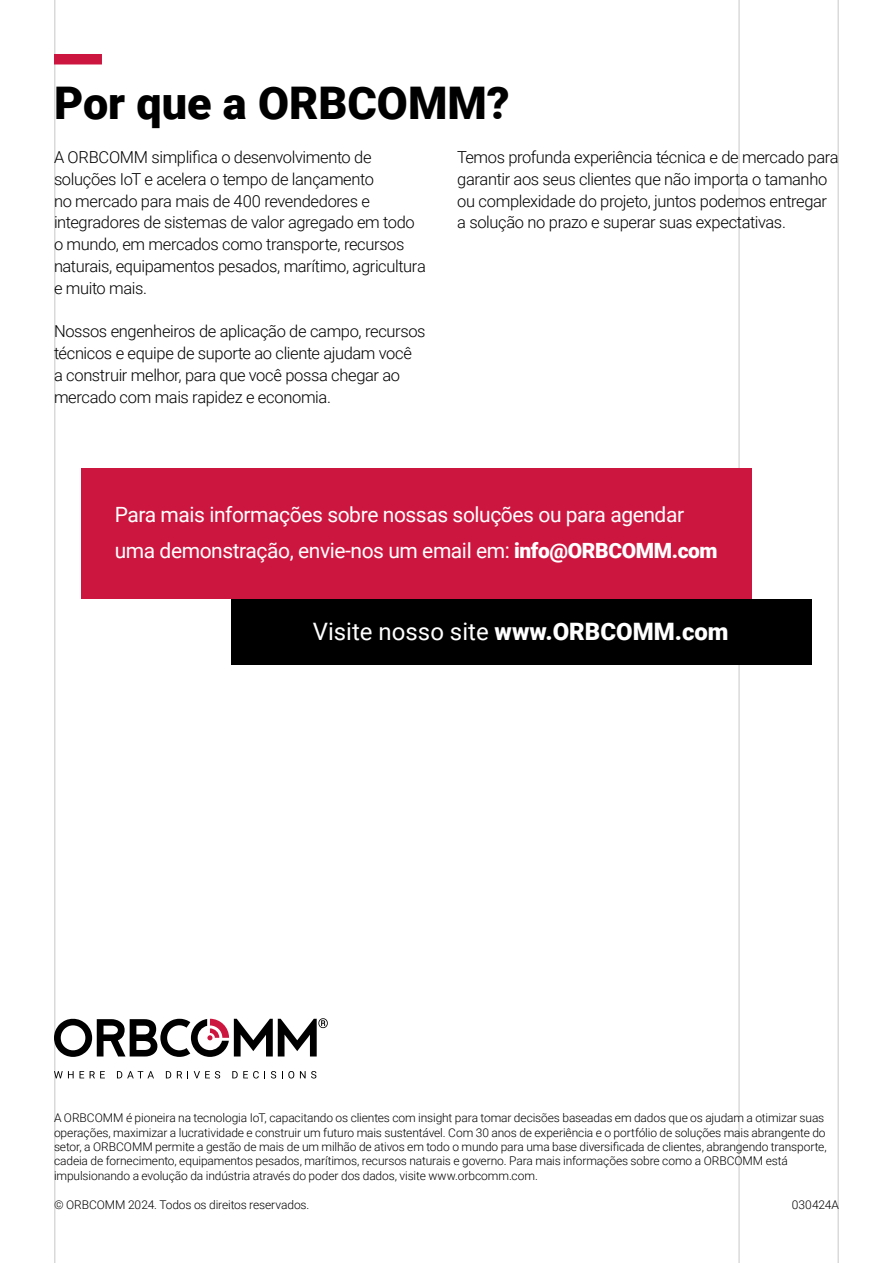
<style>
.page{position:relative;width:893px;height:1263px;background:#fff}
.page>*{position:absolute;margin:0;border:0;box-sizing:border-box;transform-origin:0 0}
.t1{font:900 45px "Roboto";color:#000}
.t2{font:24px "Roboto";color:#fff}
.t3{font:21px/36px "Roboto";letter-spacing:-.02em;color:#fff}
.t4{font:300 16.5px/21.8px "Roboto";letter-spacing:-.025em;color:#000}
.t5{font:300 12px/14.4px "Roboto";letter-spacing:-.01em;color:#000}
.s1{font-weight:900}
</style>
<div class="page">
<hr style="left:54px;top:0;width:2px;height:1263px;background:#000">
<hr style="left:738px;top:0;width:2px;height:1263px;background:#000">
<hr style="left:837px;top:0;width:2px;height:1263px;background:#000">
<svg style="left:54px;top:1018px;width:274px;height:39px"></svg>
<svg style="left:54px;top:1071px;width:20px;height:7px"></svg>
<svg style="left:80px;top:1071px;width:4px;height:7px"></svg>
<svg style="left:90px;top:1071px;width:15px;height:7px"></svg>
<svg style="left:117px;top:1071px;width:37px;height:7px"></svg>
<svg style="left:166px;top:1071px;width:5px;height:7px"></svg>
<svg style="left:177px;top:1071px;width:11px;height:7px"></svg>
<svg style="left:194px;top:1071px;width:26px;height:7px"></svg>
<svg style="left:232px;top:1071px;width:33px;height:7px"></svg>
<svg style="left:271px;top:1071px;width:5px;height:7px"></svg>
<svg style="left:282px;top:1071px;width:12px;height:7px"></svg>
<svg style="left:300px;top:1071px;width:16px;height:7px"></svg>
<div style="left:54px;top:54px;width:48px;height:10px;background:#cd163f"></div>
<div style="left:231px;top:599px;width:581px;height:65px;background:#000"></div>
<div style="left:81px;top:468px;width:670px;height:131px;background:#cd163f"></div>
<h1 class="t1" style="left:54px;top:72px;width:457px">Por que a ORBCOMM?</h1>
<p class="t4" style="left:54px;top:146px;width:373px">A ORBCOMM simplifica o desenvolvimento de soluções IoT e acelera o tempo de lançamento<br>no mercado para mais de 400 revendedores e integradores de sistemas de valor agregado em todo o mundo, em mercados como transporte, recursos naturais, equipamentos pesados, marítimo, agricultura e muito mais.</p>
<h3 class="t4" style="left:54px;top:320px;width:373px">Nossos engenheiros de aplicação de campo, recursos técnicos e equipe de suporte ao cliente ajudam você<br>a construir melhor, para que você possa chegar ao mercado com mais rapidez e economia.</h3>
<h3 class="t4" style="left:457px;top:146px;width:383px">Temos profunda experiência técnica e de mercado para garantir aos seus clientes que não importa o tamanho ou complexidade do projeto, juntos podemos entregar a solução no prazo e superar suas expectativas.</h3>
<h3 class="t3" style="left:115px;top:495px;width:604px">Para mais informações sobre nossas soluções ou para agendar uma demonstração, envie-nos um email em: <span class="s1">info@ORBCOMM.com</span></h3>
<h2 class="t2" style="left:313px;top:615px;width:417px">Visite nosso site <span class="s1">www.ORBCOMM.com</span></h2>
<p class="t5" style="left:54px;top:1110px;width:774px">A ORBCOMM é pioneira na tecnologia IoT, capacitando os clientes com insight para tomar decisões baseadas em dados que os ajudam a otimizar suas operações, maximizar a lucratividade e construir um futuro mais sustentável. Com 30 anos de experiência e o portfólio de soluções mais abrangente do setor, a ORBCOMM permite a gestão de mais de um milhão de ativos em todo o mundo para uma base diversificada de clientes, abrangendo transporte, cadeia de fornecimento, equipamentos pesados, marítimos, recursos naturais e governo. Para mais informações sobre como a ORBCOMM está impulsionando a evolução da indústria através do poder dos dados, visite www.orbcomm.com.</p>
<p class="t5" style="left:54px;top:1197px;width:257px">© ORBCOMM 2024. Todos os direitos reservados.</p>
<p class="t5" style="left:792px;top:1197px;width:49px">030424A</p>
</div>
